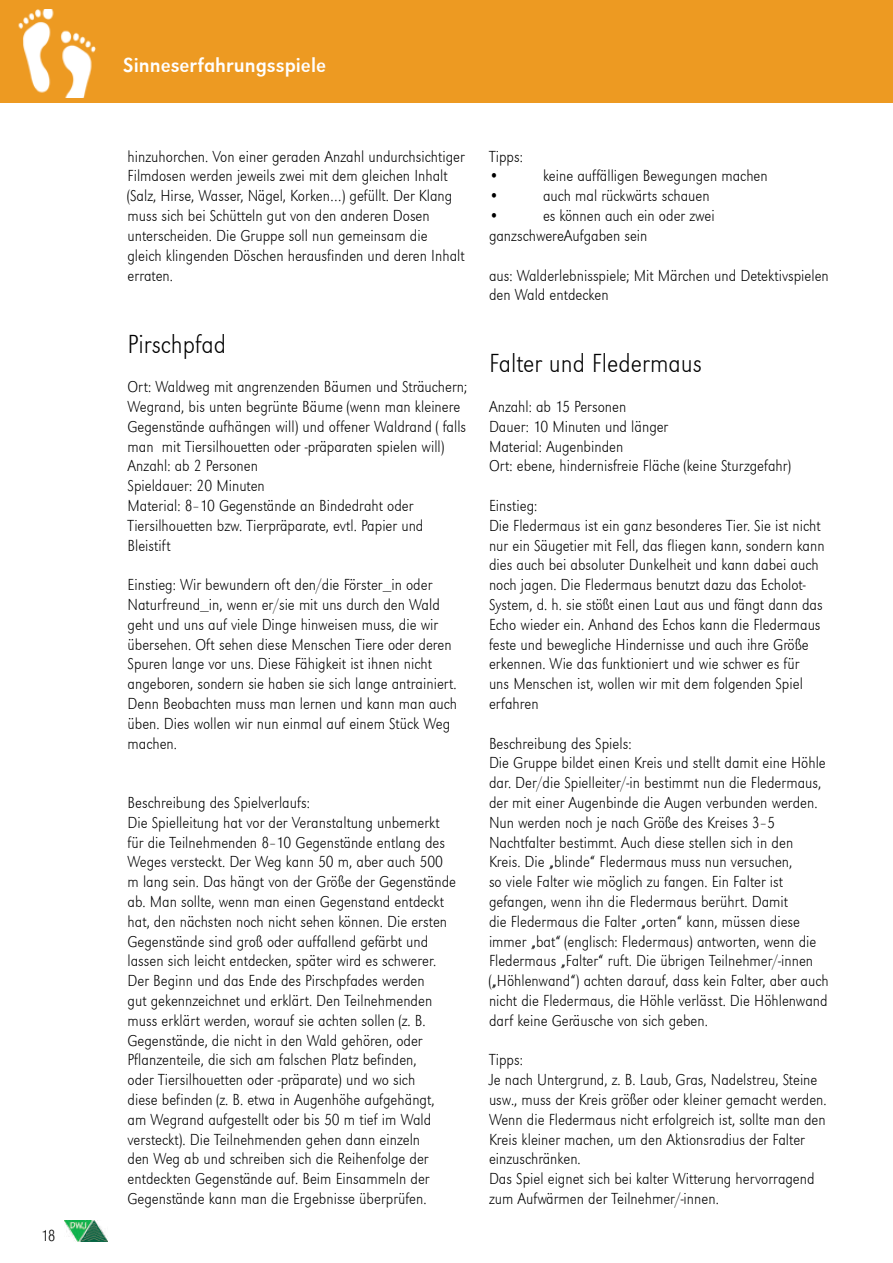
<style>
.page{position:relative;width:893px;height:1263px;background:#fff}
.page>*{position:absolute;margin:0;border:0;box-sizing:border-box;transform-origin:0 0}
.t1{font:27px "URW Grotesk T Extr Ligh Extr Narr";color:#000}
.t2{font:21px "URW Grotesk T Regu Narr";color:#fff}
.t3{font:16.5px/19.8px "URW Grotesk T Extr Ligh Extr Narr";color:#000}
</style>
<div class="page">
<img style="left:64px;top:1220px;width:43px;height:22px">
<div style="left:0;top:0;width:893px;height:102px;background:#ed9a22"></div>
<img style="left:18px;top:10px;width:78px;height:87px">
<p class="t3" style="left:41px;top:1225px;width:16px">18</p>
<p class="t2" style="left:123px;top:52px;width:204px">Sinneserfahrungsspiele</p>
<p class="t3" style="left:128px;top:146px;width:339px">hinzuhorchen. Von einer geraden Anzahl undurchsichtiger Filmdosen werden jeweils zwei mit dem gleichen Inhalt (Salz, Hirse, Wasser, Nägel, Korken…) gefüllt. Der Klang muss sich bei Schütteln gut von den anderen Dosen unterscheiden. Die Gruppe soll nun gemeinsam die gleich klingenden Döschen herausfinden und deren Inhalt erraten.</p>
<h1 class="t1" style="left:128px;top:328px;width:100px">Pirschpfad</h1>
<p class="t3" style="left:128px;top:377px;width:341px">Ort: Waldweg mit angrenzenden Bäumen und Sträuchern; Wegrand, bis unten begrünte Bäume (wenn man kleinere Gegenstände aufhängen will) und offener Waldrand ( falls man mit Tiersilhouetten oder -präparaten spielen will)<br>Anzahl: ab 2 Personen<br>Spieldauer: 20 Minuten<br>Material: 8–10 Gegenstände an Bindedraht oder Tiersilhouetten bzw. Tierpräparate, evtl. Papier und Bleistift</p>
<p class="t3" style="left:128px;top:575px;width:331px">Einstieg: Wir bewundern oft den/die Förster_in oder Naturfreund_in, wenn er/sie mit uns durch den Wald geht und uns auf viele Dinge hinweisen muss, die wir übersehen. Oft sehen diese Menschen Tiere oder deren Spuren lange vor uns. Diese Fähigkeit ist ihnen nicht angeboren, sondern sie haben sie sich lange antrainiert.<br>Denn Beobachten muss man lernen und kann man auch üben. Dies wollen wir nun einmal auf einem Stück Weg machen.</p>
<p class="t3" style="left:128px;top:792px;width:330px">Beschreibung des Spielverlaufs:<br>Die Spielleitung hat vor der Veranstaltung unbemerkt für die Teilnehmenden 8–10 Gegenstände entlang des Weges versteckt. Der Weg kann 50 m, aber auch 500 m lang sein. Das hängt von der Größe der Gegenstände ab. Man sollte, wenn man einen Gegenstand entdeckt hat, den nächsten noch nicht sehen können. Die ersten Gegenstände sind groß oder auffallend gefärbt und lassen sich leicht entdecken, später wird es schwerer.<br>Der Beginn und das Ende des Pirschpfades werden<br>gut gekennzeichnet und erklärt. Den Teilnehmenden muss erklärt werden, worauf sie achten sollen (z. B.<br>Gegenstände, die nicht in den Wald gehören, oder Pflanzenteile, die sich am falschen Platz befinden,<br>oder Tiersilhouetten oder -präparate) und wo sich<br>diese befinden (z. B. etwa in Augenhöhe aufgehängt, am Wegrand aufgestellt oder bis 50 m tief im Wald versteckt). Die Teilnehmenden gehen dann einzeln<br>den Weg ab und schreiben sich die Reihenfolge der entdeckten Gegenstände auf. Beim Einsammeln der Gegenstände kann man die Ergebnisse überprüfen.</p>
<p class="t3" style="left:489px;top:146px;width:35px">Tipps: •</p>
<p class="t3" style="left:543px;top:166px;width:226px">keine auffälligen Bewegungen machen</p>
<p class="t3" style="left:489px;top:186px;width:11px">•</p>
<p class="t3" style="left:543px;top:186px;width:168px">auch mal rückwärts schauen</p>
<p class="t3" style="left:489px;top:206px;width:11px">•</p>
<p class="t3" style="left:489px;top:206px;width:227px;text-indent:54px">es können auch ein oder zwei ganzschwereAufgaben sein</p>
<p class="t3" style="left:489px;top:265px;width:341px">aus: Walderlebnisspiele; Mit Märchen und Detektivspielen den Wald entdecken</p>
<h1 class="t1" style="left:489px;top:348px;width:214px">Falter und Fledermaus</h1>
<p class="t3" style="left:489px;top:396px;width:304px">Anzahl: ab 15 Personen<br>Dauer: 10 Minuten und länger<br>Material: Augenbinden<br>Ort: ebene, hindernisfreie Fläche (keine Sturzgefahr)</p>
<p class="t3" style="left:489px;top:495px;width:337px">Einstieg:<br>Die Fledermaus ist ein ganz besonderes Tier. Sie ist nicht nur ein Säugetier mit Fell, das fliegen kann, sondern kann dies auch bei absoluter Dunkelheit und kann dabei auch noch jagen. Die Fledermaus benutzt dazu das Echolot-System, d. h. sie stößt einen Laut aus und fängt dann das Echo wieder ein. Anhand des Echos kann die Fledermaus feste und bewegliche Hindernisse und auch ihre Größe erkennen. Wie das funktioniert und wie schwer es für<br>uns Menschen ist, wollen wir mit dem folgenden Spiel erfahren</p>
<p class="t3" style="left:489px;top:733px;width:341px">Beschreibung des Spiels:<br>Die Gruppe bildet einen Kreis und stellt damit eine Höhle dar. Der/die Spielleiter/-in bestimmt nun die Fledermaus, der mit einer Augenbinde die Augen verbunden werden.<br>Nun werden noch je nach Größe des Kreises 3–5<br>Nachtfalter bestimmt. Auch diese stellen sich in den Kreis. Die „blinde“ Fledermaus muss nun versuchen,<br>so viele Falter wie möglich zu fangen. Ein Falter ist gefangen, wenn ihn die Fledermaus berührt. Damit<br>die Fledermaus die Falter „orten“ kann, müssen diese immer „bat“ (englisch: Fledermaus) antworten, wenn die Fledermaus „Falter“ ruft. Die übrigen Teilnehmer/-innen („Höhlenwand“) achten darauf, dass kein Falter, aber auch nicht die Fledermaus, die Höhle verlässt. Die Höhlenwand darf keine Geräusche von sich geben.</p>
<p class="t3" style="left:489px;top:1050px;width:339px">Tipps:<br>Je nach Untergrund, z. B. Laub, Gras, Nadelstreu, Steine usw., muss der Kreis größer oder kleiner gemacht werden.<br>Wenn die Fledermaus nicht erfolgreich ist, sollte man den Kreis kleiner machen, um den Aktionsradius der Falter einzuschränken.<br>Das Spiel eignet sich bei kalter Witterung hervorragend zum Aufwärmen der Teilnehmer/-innen.</p>
</div>
